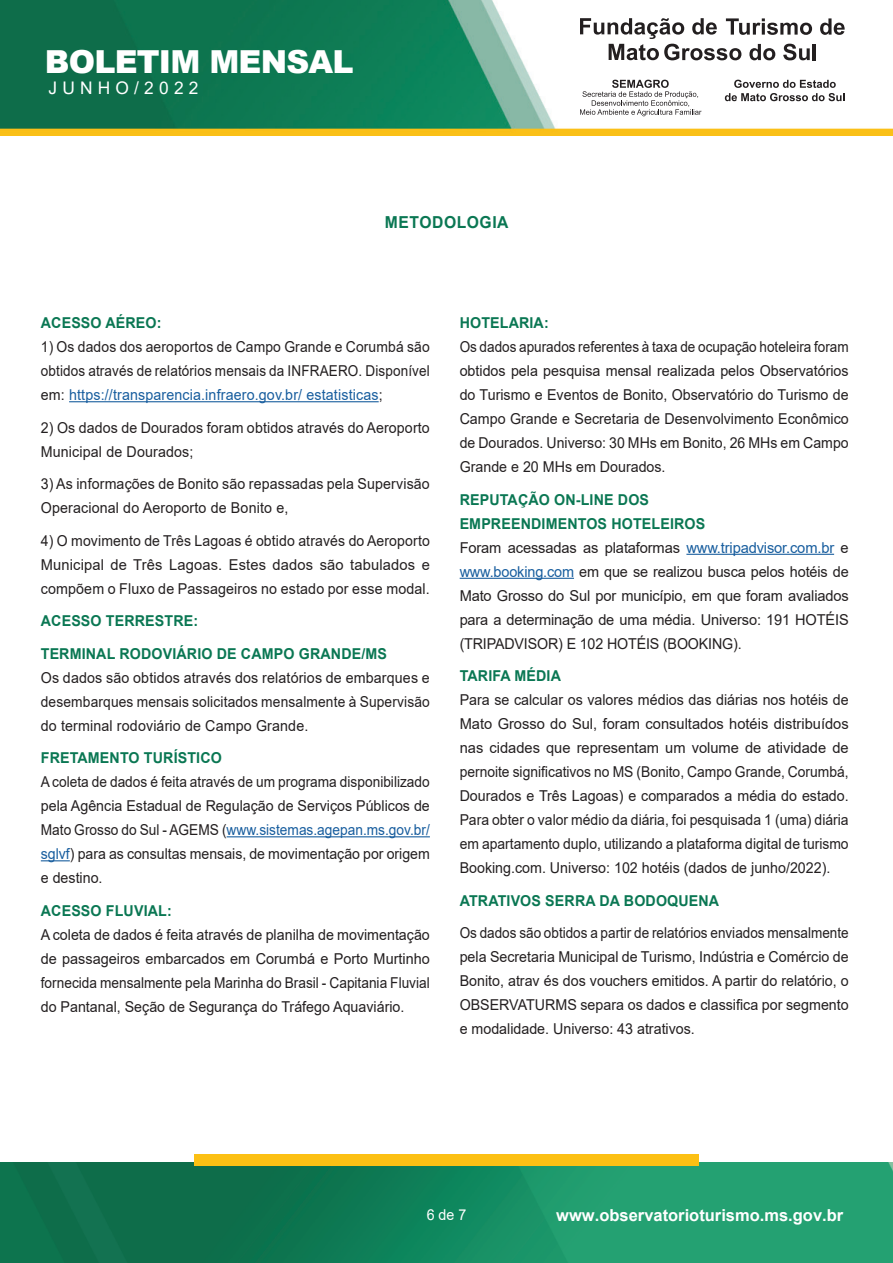
<style>
.page{position:relative;width:893px;height:1263px;background:#fff}
.page>*{position:absolute;margin:0;border:0;box-sizing:border-box;transform-origin:0 0}
.t1{font:900 31.65px "Arial";letter-spacing:-.025em;color:#fff}
.t2{font:17.4px "Arial";letter-spacing:.3em;color:#fff}
.t3{font:700 16.5px "Arial";color:#fff}
.t4{font:700 16.5px "Arial";letter-spacing:.035em;color:#0a7753;scale:.95 1}
.t5{font:15px/24px "Arial";color:#231f20;text-align:justify;scale:.95 1}
.t6{font:15px/24px "Arial";color:#231f20;text-align:justify;scale:.9 1}
.t7{font:15px/24px "Arial";color:#231f20}
.t8{font:15px/24px "Arial";color:#231f20;text-align:justify;scale:.91 1}
.t9{font:15px/24px "Arial";color:#231f20;text-align:justify;scale:.93 1}
.t10{font:700 15px/32.5px "Arial";letter-spacing:.01em;color:#0a7753;scale:.95 1}
.t11{font:15px/24px "Arial";color:#231f20;text-align:justify;scale:.94 1}
.t12{font:15px "Arial";color:#fff;scale:.95 1}
.s1{color:#175d9e}
.s2{font-weight:700;color:#0a7753}
</style>
<div class="page">
<img style="left:0;top:0;width:893px;height:135px">
<img style="left:0;top:1162px;width:893px;height:101px">
<div style="left:194px;top:1154px;width:505px;height:11px;background:#fcc014"></div>
<svg style="left:820px;top:18px;width:25px;height:17px"></svg>
<svg style="left:580px;top:18px;width:232px;height:42px"></svg>
<hr style="left:813px;top:44px;width:3px;height:16px;background:#231f20">
<svg style="left:580px;top:80px;width:121px;height:36px"></svg>
<svg style="left:725px;top:80px;width:120px;height:21px"></svg>
<hr style="left:69px;top:401px;width:310px;height:1px;background:#175d9e">
<hr style="left:227px;top:836px;width:203px;height:1px;background:#175d9e">
<svg style="left:41px;top:860px;width:29px;height:1px"></svg>
<hr style="left:686px;top:554px;width:148px;height:1px;background:#175d9e">
<hr style="left:460px;top:578px;width:114px;height:1px;background:#175d9e">
<h1 class="t1" style="left:45px;top:39px;width:310px">BOLETIM MENSAL</h1>
<p class="t2" style="left:48px;top:76px;width:152px">JUNHO/2022</p>
<p class="t4" style="left:385px;top:211px;width:132px">METODOLOGIA</p>
<p class="t10" style="left:41px;top:307px;width:129px">ACESSO AÉREO:</p>
<p class="t9" style="left:41px;top:335px;width:420px">1) Os dados dos aeroportos de Campo Grande e Corumbá são obtidos através de relatórios mensais da INFRAERO. Disponível em: <span class="s1">https://transparencia.infraero.gov.br/ estatisticas</span>;</p>
<p class="t5" style="left:41px;top:415px;width:411px">2) Os dados de Dourados foram obtidos através do Aeroporto<br>Municipal de Dourados;</p>
<p class="t5" style="left:41px;top:472px;width:411px">3) As informações de Bonito são repassadas pela Supervisão<br>Operacional do Aeroporto de Bonito e,</p>
<p class="t11" style="left:41px;top:528px;width:415px">4) O movimento de Três Lagoas é obtido através do Aeroporto Municipal de Três Lagoas. Estes dados são tabulados e compõem o Fluxo de Passageiros no estado por esse modal.</p>
<p class="t10" style="left:41px;top:605px;width:366px">ACESSO TERRESTRE:<br>TERMINAL RODOVIÁRIO DE CAMPO GRANDE/MS</p>
<p class="t5" style="left:41px;top:665px;width:411px">Os dados são obtidos através dos relatórios de embarques e desembarques mensais solicitados mensalmente à Supervisão do terminal rodoviário de Campo Grande.</p>
<p class="t10" style="left:41px;top:742px;width:192px">FRETAMENTO TURÍSTICO</p>
<p class="t8" style="left:41px;top:770px;width:429px">A coleta de dados é feita através de um programa disponibilizado pela Agência Estadual de Regulação de Serviços Públicos de Mato Grosso do Sul - AGEMS (<span class="s1">www.sistemas.agepan.ms.gov.br/ sglvf</span>) para as consultas mensais, de movimentação por origem e destino.</p>
<p class="t10" style="left:41px;top:894px;width:139px">ACESSO FLUVIAL:</p>
<p class="t5" style="left:41px;top:922px;width:411px">A coleta de dados é feita através de planilha de movimentação de passageiros embarcados em Corumbá e Porto Murtinho fornecida mensalmente pela Marinha do Brasil - Capitania Fluvial do Pantanal, Seção de Segurança do Tráfego Aquaviário.</p>
<p class="t10" style="left:460px;top:307px;width:95px">HOTELARIA:</p>
<p class="t6" style="left:460px;top:335px;width:434px">Os dados apurados referentes à taxa de ocupação hoteleira foram obtidos pela pesquisa mensal realizada pelos Observatórios do Turismo e Eventos de Bonito, Observatório do Turismo de Campo Grande e Secretaria de Desenvolvimento Econômico de Dourados. Universo: 30 MHs em Bonito, 26 MHs em Campo Grande e 20 MHs em Dourados.</p>
<p class="t7" style="left:460px;top:487px;width:391px"><span class="s2">REPUTAÇÃO ON-LINE DOS<br>EMPREENDIMENTOS HOTELEIROS<br></span>Foram acessadas as plataformas <span class="s1">www.tripadvisor.com.br</span> e <span class="s1">www.booking.com</span> em que se realizou busca pelos hotéis de Mato Grosso do Sul por município, em que foram avaliados para a determinação de uma média. Universo: 191 HOTÉIS (TRIPADVISOR) E 102 HOTÉIS (BOOKING).</p>
<p class="t10" style="left:460px;top:660px;width:108px">TARIFA MÉDIA</p>
<p class="t5" style="left:460px;top:688px;width:411px">Para se calcular os valores médios das diárias nos hotéis de Mato Grosso do Sul, foram consultados hotéis distribuídos nas cidades que representam um volume de atividade de pernoite significativos no MS (Bonito, Campo Grande, Corumbá, Dourados e Três Lagoas) e comparados a média do estado.<br>Para obter o valor médio da diária, foi pesquisada 1 (uma) diária em apartamento duplo, utilizando a plataforma digital de turismo Booking.com. Universo: 102 hotéis (dados de junho/2022).</p>
<p class="t10" style="left:460px;top:884px;width:275px">ATRATIVOS SERRA DA BODOQUENA</p>
<p class="t6" style="left:460px;top:921px;width:434px">Os dados são obtidos a partir de relatórios enviados mensalmente pela Secretaria Municipal de Turismo, Indústria e Comércio de Bonito, atrav és dos vouchers emitidos. A partir do relatório, o OBSERVATURMS separa os dados e classifica por segmento e modalidade. Universo: 43 atrativos.</p>
<p class="t12" style="left:427px;top:1204px;width:43px">6 de 7</p>
<p class="t3" style="left:556px;top:1203px;width:288px">www.observatorioturismo.ms.gov.br</p>
</div>
